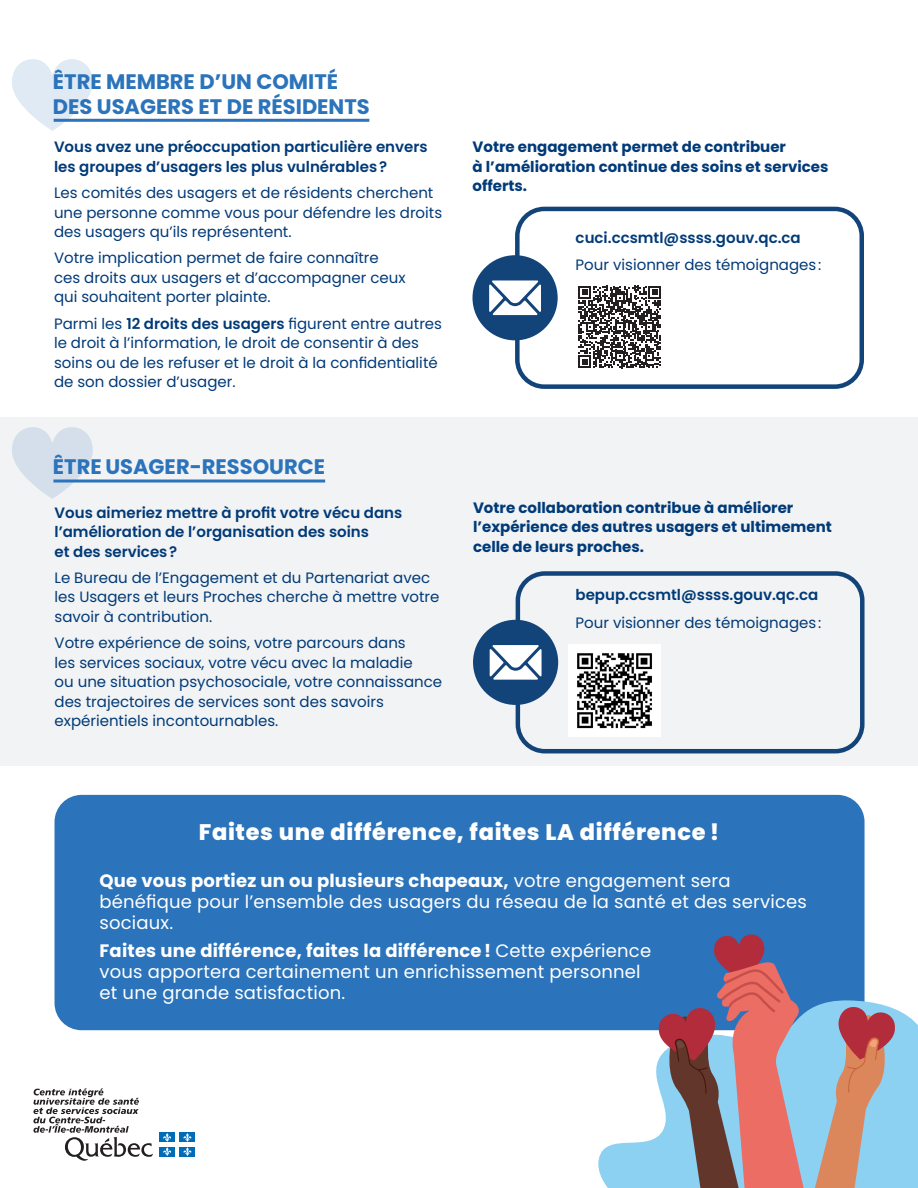
<style>
.page{position:relative;width:918px;height:1188px;background:#fff}
.page>*{position:absolute;margin:0;border:0;box-sizing:border-box;transform-origin:0 0}
.t1{font:800 22.5px "Poppins";letter-spacing:.03em;color:#fff}
.t2{font:700 21px/25.2px "Poppins";color:#2b73ba}
.t3{font:18px/21px "Poppins";letter-spacing:.01em;color:#fff}
.t4{font:15px/19.5px "Poppins";color:#003a78}
.t5{font:600 15px/19.5px "Poppins";color:#003a78}
.t6{font:700 15px/19.5px "Poppins";color:#003a78}
.s1{font-weight:600}
.s2{font-weight:700}
</style>
<div class="page">
<div style="left:0;top:417px;width:918px;height:349px;background:#f2f3f4"></div>
<svg style="left:33px;top:1088px;width:120px;height:73px"></svg>
<div style="left:159px;top:1133px;width:16px;height:9px;background:#006cb7"></div>
<div style="left:180px;top:1133px;width:15px;height:9px;background:#006cb7"></div>
<div style="left:159px;top:1147px;width:16px;height:9px;background:#006cb7"></div>
<svg style="left:163px;top:1133px;width:8px;height:23px"></svg>
<div style="left:180px;top:1147px;width:15px;height:9px;background:#006cb7"></div>
<svg style="left:183px;top:1133px;width:9px;height:23px"></svg>
<hr style="left:54px;top:119px;width:315px;height:3px;background:#2b73ba">
<hr style="left:53px;top:480px;width:272px;height:3px;background:#2b73ba">
<div style="left:55px;top:795px;width:810px;height:235px;background:#2b73ba;border-radius:27px"></div>
<div style="left:515px;top:207px;width:349px;height:182px;border:4px solid #124479;border-radius:27px"></div>
<div style="left:516px;top:571px;width:349px;height:182px;border:4px solid #124479;border-radius:27px"></div>
<div style="left:474px;top:257px;width:82px;height:82px;background:#124479;border-radius:50%"></div>
<div style="left:472px;top:255px;width:86px;height:85px;border:3px solid #124479;border-radius:50%"></div>
<svg style="left:489px;top:281px;width:52px;height:34px;background:#d0d9e4"></svg>
<div style="left:474px;top:621px;width:83px;height:82px;background:#124479;border-radius:50%"></div>
<div style="left:473px;top:620px;width:85px;height:85px;border:3px solid #124479;border-radius:50%"></div>
<svg style="left:490px;top:645px;width:52px;height:35px;background:#cdd7e2"></svg>
<svg style="left:579px;top:286px;width:82px;height:82px"></svg>
<svg style="left:592px;top:1010px;width:326px;height:178px"></svg>
<svg style="left:657px;top:934px;width:240px;height:254px"></svg>
<svg style="left:12px;top:59px;width:81px;height:72px"></svg>
<svg style="left:12px;top:427px;width:81px;height:72px"></svg>
<img style="left:568px;top:644px;width:92px;height:93px">
<p class="t2" style="left:53px;top:69px;width:318px">ÊTRE MEMBRE D’UN COMITÉ<br>DES USAGERS ET DE RÉSIDENTS</p>
<p class="t5" style="left:54px;top:138px;width:375px">Vous avez une préoccupation particulière envers les groupes d’usagers les plus vulnérables?</p>
<p class="t4" style="left:54px;top:183px;width:390px">Les comités des usagers et de résidents cherchent une personne comme vous pour défendre les droits des usagers qu’ils représentent.</p>
<p class="t4" style="left:54px;top:249px;width:353px">Votre implication permet de faire connaître ces droits aux usagers et d’accompagner ceux qui souhaitent porter plainte.</p>
<p class="t4" style="left:54px;top:314px;width:390px">Parmi les <span class="s1">12 droits des usagers</span> figurent entre autres le droit à l’information, le droit de consentir à des soins ou de les refuser et le droit à la confidentialité de son dossier d’usager.</p>
<p class="t2" style="left:53px;top:454px;width:274px">ÊTRE USAGER-RESSOURCE</p>
<p class="t5" style="left:55px;top:503px;width:349px">Vous aimeriez mettre à profit votre vécu dans l’amélioration de l’organisation des soins<br>et des services?</p>
<p class="t4" style="left:55px;top:568px;width:386px">Le Bureau de l’Engagement et du Partenariat avec les Usagers et leurs Proches cherche à mettre votre savoir à contribution.</p>
<p class="t4" style="left:55px;top:633px;width:389px">Votre expérience de soins, votre parcours dans<br>les services sociaux, votre vécu avec la maladie<br>ou une situation psychosociale, votre connaissance des trajectoires de services sont des savoirs expérientiels incontournables.</p>
<p class="t6" style="left:472px;top:138px;width:358px">Votre engagement permet de contribuer<br>à l’amélioration continue des soins et services offerts.</p>
<p class="t5" style="left:576px;top:228px;width:227px">cuci.ccsmtl@ssss.gouv.qc.ca</p>
<p class="t4" style="left:576px;top:256px;width:247px">Pour visionner des témoignages:</p>
<p class="t6" style="left:473px;top:498px;width:360px">Votre collaboration contribue à améliorer l’expérience des autres usagers et ultimement celle de leurs proches.</p>
<p class="t5" style="left:576px;top:586px;width:244px">bepup.ccsmtl@ssss.gouv.qc.ca</p>
<p class="t4" style="left:576px;top:613px;width:247px">Pour visionner des témoignages:</p>
<p class="t1" style="left:199px;top:820px;width:522px">Faites une différence, faites LA différence !</p>
<p class="t3" style="left:100px;top:871px;width:709px"><span class="s2">Que vous portiez un ou plusieurs chapeaux,</span> votre engagement sera bénéfique pour l’ensemble des usagers du réseau de la santé et des services sociaux.</p>
<p class="t3" style="left:100px;top:941px;width:553px"><span class="s2">Faites une différence, faites la différence!</span> Cette expérience vous apportera certainement un enrichissement personnel et une grande satisfaction.</p>
</div>
